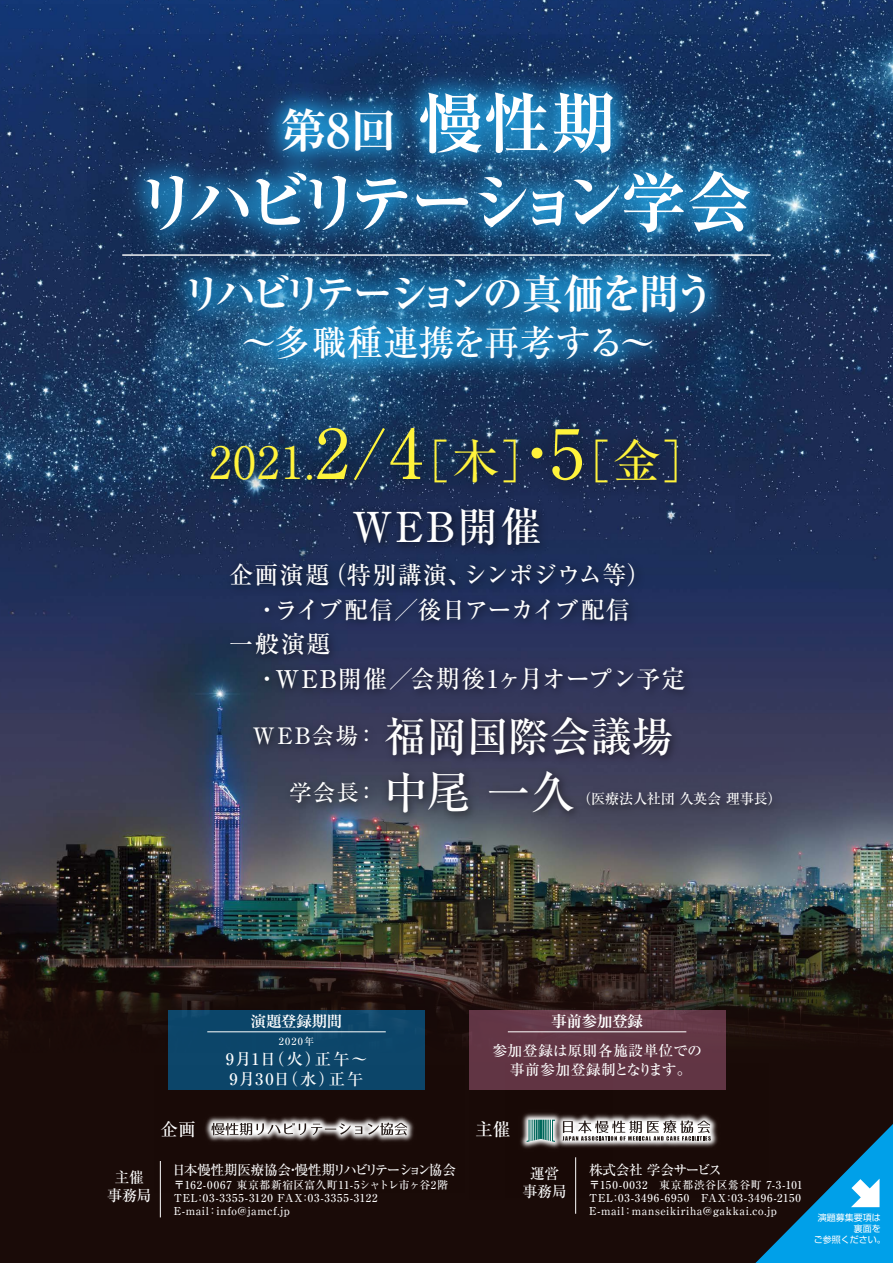
<style>
.page{position:relative;width:893px;height:1263px;background:#fff}
.page>*{position:absolute;margin:0;border:0;box-sizing:border-box;transform-origin:0 0}
.t1{font:700 66px "Ryumin Pro";letter-spacing:-.16em;color:#fff}
.t2{font:47.4px "Ryumin Pro";color:#fff33b}
.t3{font:700 47.1px "Ryumin Pro";color:#fff}
.t4{font:500 41.25px "Ryumin Pro";color:#fff}
.t5{font:700 40.95px "Ryumin Pro";letter-spacing:-.12em;color:#fff}
.t6{font:500 35.85px "Ryumin Pro";color:#fff}
.t7{font:500 24.45px/34.8px "Ryumin Pro";letter-spacing:-.005em;color:#fff}
.t8{font:500 22.65px "Ryumin Pro";color:#fff}
.t9{font:500 17.85px "Ryumin Pro";color:#fff}
.t10{font:500 15.9px/19.8px "Ryumin Pro";letter-spacing:.065em;color:#fff}
.t11{font:700 15.45px "Ryumin Pro";letter-spacing:-.04em;color:#fff}
.t12{font:500 15px/18px "Ryumin Pro";letter-spacing:-.02em;color:#fff;text-align:center}
.t13{font:500 14.4px/19.8px "Ryumin Pro";letter-spacing:.02em;color:#fff;text-align:center}
.t14{font:500 14.25px "Ryumin Pro";letter-spacing:-.02em;color:#fff}
.t15{font:500 13.65px "Ryumin Pro";letter-spacing:-.115em;color:#fff}
.t16{font:500 13.65px "Ryumin Pro";letter-spacing:-.05em;color:#fff}
.t17{font:500 10.95px/13px "Ryumin Pro";letter-spacing:.055em;color:#fff}
.t18{font:500 9.9px "Ryumin Pro";letter-spacing:.12em;color:#fff}
.t19{font:9px "Shin Go Pro";color:#fff}
.s1{font-size:66px}
.s2{font-size:44.4px}
.s3{font-size:68.25px}
</style>
<div class="page">
<img style="left:0;top:0;width:893px;height:879px">
<img style="left:0;top:879px;width:893px;height:89px">
<svg style="left:0;top:968px;width:893px;height:295px;background:#1c0f0b"></svg>
<hr style="left:160px;top:1161px;width:1px;height:56px;background:#fff">
<hr style="left:575px;top:1157px;width:1px;height:57px;background:#fff">
<img style="left:612px;top:1063px;width:156px;height:135px">
<img style="left:469px;top:1090px;width:143px;height:109px">
<svg style="left:563px;top:1120px;width:148px;height:21px"></svg>
<svg style="left:527px;top:1120px;width:28px;height:22px"></svg>
<img style="left:154px;top:1065px;width:311px;height:128px">
<svg style="left:211px;top:1123px;width:151px;height:12px"></svg>
<svg style="left:368px;top:1123px;width:39px;height:12px"></svg>
<div style="left:168px;top:1011px;width:257px;height:79px;background:#0c4569"></div>
<hr style="left:207px;top:1031px;width:179px;height:1px;background:#fff">
<div style="left:469px;top:1011px;width:256px;height:79px;background:#623544"></div>
<hr style="left:508px;top:1031px;width:178px;height:1px;background:#fff">
<img style="left:178px;top:387px;width:542px;height:143px">
<img style="left:342px;top:495px;width:217px;height:57px">
<img style="left:219px;top:552px;width:482px;height:157px">
<img style="left:243px;top:705px;width:546px;height:130px">
<svg style="left:736px;top:1108px;width:157px;height:155px;background:#154962"></svg>
<img style="left:88px;top:34px;width:720px;height:268px">
<img style="left:132px;top:216px;width:632px;height:161px">
<img style="left:186px;top:267px;width:524px;height:154px">
<hr style="left:122px;top:254px;width:649px;height:2px;background:#fff">
<h3 class="t3" style="left:280px;top:93px;width:338px">第8回 <span class="s1">慢性期</span></h3>
<h1 class="t1" style="left:134px;top:150px;width:619px">リハビリテーション学会</h1>
<h3 class="t5" style="left:182px;top:261px;width:535px">リハビリテーションの真価を問う</h3>
<h3 class="t6" style="left:241px;top:314px;width:416px">～多職種連携を再考する～</h3>
<h2 class="t2" style="left:210px;top:424px;width:501px"><span class="s2">2021.</span><span class="s3">2/4</span>［木］<span class="s3">・5</span>［金］</h2>
<h3 class="t4" style="left:352px;top:494px;width:192px">WEB開催</h3>
<h3 class="t7" style="left:229px;top:555px;width:458px">企画演題（特別講演、シンポジウム等）<br>　・ライブ配信／後日アーカイブ配信<br>一般演題<br>　・WEB開催／会期後1ヶ月オープン予定</h3>
<h3 class="t4" style="left:253px;top:704px;width:422px"><sup>WEB会場：</sup>福岡国際会議場</h3>
<h3 class="t8" style="left:289px;top:775px;width:287px">学会長：<span class="s2">中尾 一久</span></h3>
<h3 class="t14" style="left:577px;top:788px;width:206px">（医療法人社団 久英会 理事長）</h3>
<h3 class="t11" style="left:251px;top:1009px;width:93px">演題登録期間</h3>
<p class="t18" style="left:279px;top:1034px;width:37px">2020年</p>
<h3 class="t10" style="left:226px;top:1048px;width:143px">9月1日（火）正午～<br>9月30日（水）正午</h3>
<h3 class="t11" style="left:551px;top:1009px;width:93px">事前参加登録</h3>
<h3 class="t13" style="left:492px;top:1039px;width:211px">参加登録は原則各施設単位での事前参加登録制となります。</h3>
<h3 class="t9" style="left:160px;top:1115px;width:37px">企画</h3>
<h3 class="t9" style="left:475px;top:1115px;width:37px">主催</h3>
<h3 class="t12" style="left:107px;top:1167px;width:46px">主催事務局</h3>
<p class="t16" style="left:589px;top:1159px;width:134px">株式会社 学会サービス</p>
<p class="t15" style="left:172px;top:1159px;width:285px">日本慢性期医療協会・慢性期リハビリテーション協会</p>
<p class="t17" style="left:174px;top:1178px;width:276px">〒162-0067 東京都新宿区富久町11-5シャトレ市ヶ谷2階<br>TEL：03-3355-3120 FAX：03-3355-3122<br>E-mail：info@jamcf.jp</p>
<h3 class="t12" style="left:523px;top:1163px;width:46px">運営事務局</h3>
<p class="t17" style="left:589px;top:1178px;width:215px">〒150-0032　東京都渋谷区鶯谷町 7-3-101<br>TEL：03-3496-6950　FAX：03-3496-2150<br>E-mail：manseikiriha@gakkai.co.jp</p>
<p class="t19" style="left:818px;top:1210px;width:64px">演題募集要項は</p>
<p class="t19" style="left:854px;top:1221px;width:28px">裏面を</p>
<p class="t19" style="left:814px;top:1232px;width:73px">ご参照ください。</p>
</div>
